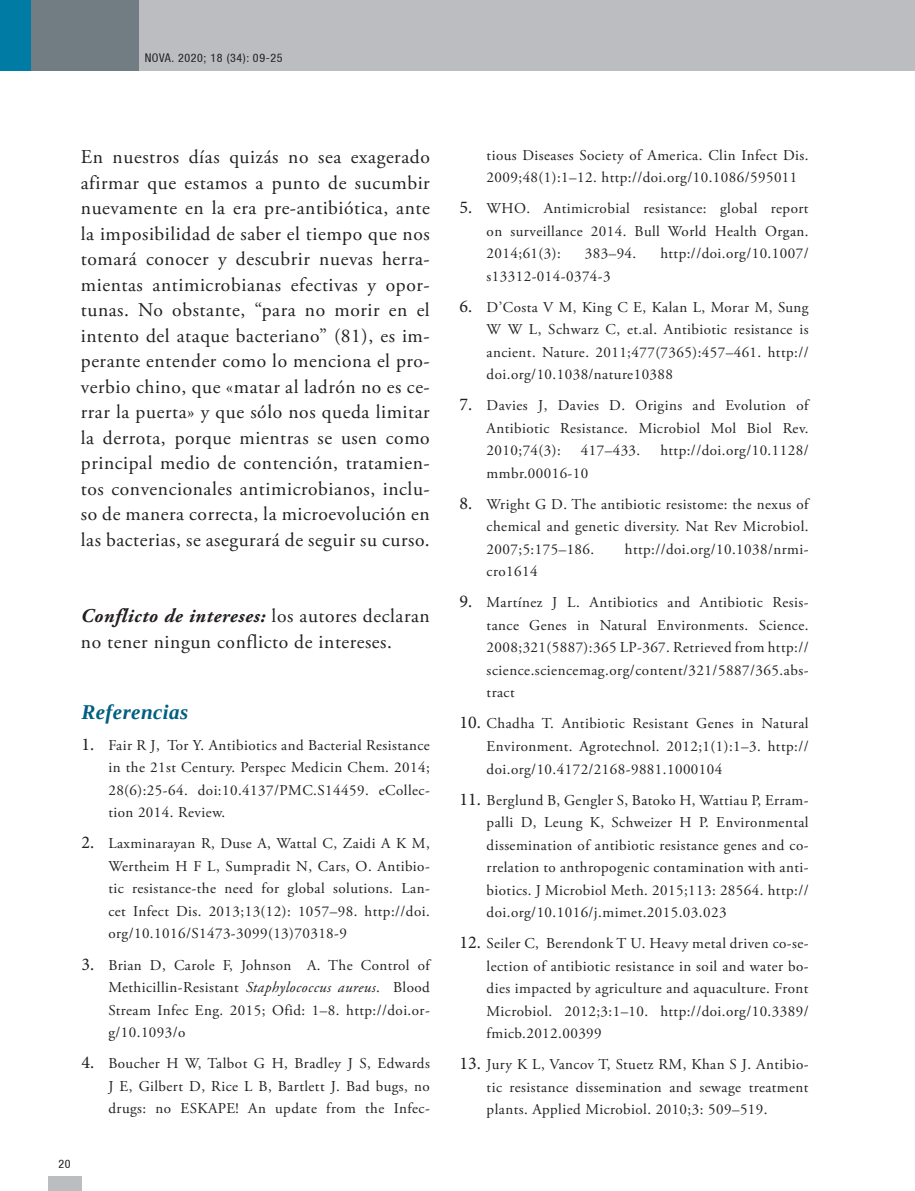
<style>
.page{position:relative;width:915px;height:1191px;background:#fff}
.page>*{position:absolute;margin:0;border:0;box-sizing:border-box;transform-origin:0 0}
.t1{font:italic 700 21px "Liberation Serif";letter-spacing:.02em;color:#005f80}
.t2{font:19.5px/25.5px "Adobe Garamond Pro";letter-spacing:.03em;color:#231f20;text-align:justify}
.t3{font:15px/22.5px "Adobe Garamond Pro";letter-spacing:.03em;color:#231f20;text-align:justify}
.t4{font:condensed 12px "Helvetica 57";letter-spacing:.05em;color:#231f20}
.s1{font-weight:700;font-style:italic}
.s2{font-family:"Minion Pro";font-size:18px}
.s3{font-style:italic}
</style>
<div class="page">
<div style="left:48px;top:1175px;width:33px;height:16px;background:#bcbdc0"></div>
<div style="left:0;top:0;width:914px;height:71px;background:#bcbdc0"></div>
<div style="left:0;top:0;width:138px;height:71px;background:#717d83"></div>
<div style="left:0;top:0;width:31px;height:71px;background:#007ca4"></div>
<p class="t4" style="left:145px;top:51px;width:139px">NOVA. 2020; 18 (34): 09-25</p>
<p class="t2" style="left:81px;top:145px;width:350px">En nuestros días quizás no sea exagerado afirmar que estamos a punto de sucumbir nuevamente en la era pre-antibiótica, ante la imposibilidad de saber el tiempo que nos tomará conocer y descubrir nuevas herra&shy;mientas antimicrobianas efectivas y opor&shy;tunas. No obstante, “para no morir en el intento del ataque bacteriano” (81), es im&shy;perante entender como lo menciona el pro&shy;verbio chino, que «matar al ladrón no es ce&shy;rrar la puerta» y que sólo nos queda limitar la derrota, porque mientras se usen como principal medio de contención, tratamien&shy;tos convencionales antimicrobianos, inclu&shy;so de manera correcta, la microevolución en las bacterias, se asegurará de seguir su curso.</p>
<p class="t2" style="left:81px;top:604px;width:350px"><span class="s1">Conflicto de intereses:</span> los autores declaran no tener ningun conflicto de intereses.</p>
<p class="t1" style="left:81px;top:698px;width:108px">Referencias</p>
<p class="t3" style="left:108px;top:734px;width:323px;text-indent:-27px"><span class="s2">1.</span> Fair R J, Tor Y. Antibiotics and Bacterial Resistance in the 21st Century. Perspec Medicin Chem. 2014; 28(6):25-64. doi:10.4137/PMC.S14459. eCollec&shy;tion 2014. Review.</p>
<p class="t3" style="left:108px;top:833px;width:323px;text-indent:-27px"><span class="s2">2.</span> Laxminarayan R, Duse A, Wattal C, Zaidi A K M, Wertheim H F L, Sumpradit N, Cars, O. Antibio&shy;tic resistance-the need for global solutions. Lan&shy;cet Infect Dis. 2013;13(12): 1057–98. http://doi. org/10.1016/S1473-3099(13)70318-9</p>
<p class="t3" style="left:108px;top:954px;width:323px;text-indent:-27px"><span class="s2">3.</span> Brian D, Carole F, Johnson A. The Control of Methicillin-Resistant <span class="s3">Staphylococcus aureus</span>. Blood Stream Infec Eng. 2015; Ofid: 1–8. http://doi.or&shy;g/10.1093/o</p>
<p class="t3" style="left:108px;top:1052px;width:323px;text-indent:-27px"><span class="s2">4.</span> Boucher H W, Talbot G H, Bradley J S, Edwards J E, Gilbert D, Rice L B, Bartlett J. Bad bugs, no drugs: no ESKAPE! An update from the Infec-</p>
<p class="t4" style="left:59px;top:1156px;width:14px">20</p>
<p class="t3" style="left:486px;top:144px;width:323px">tious Diseases Society of America. Clin Infect Dis.<br>2009;48(1):1–12. http://doi.org/10.1086/595011</p>
<p class="t3" style="left:486px;top:198px;width:323px;text-indent:-27px"><span class="s2">5.</span> WHO. Antimicrobial resistance: global report on surveillance 2014. Bull World Health Organ.<br>2014;61(3):</p>
<p class="t3" style="left:584px;top:243px;width:53px">383–94.</p>
<p class="t3" style="left:660px;top:243px;width:150px">http://doi.org/10.1007/</p>
<p class="t3" style="left:486px;top:265px;width:125px">s13312-014-0374-3</p>
<p class="t3" style="left:486px;top:296px;width:323px;text-indent:-27px"><span class="s2">6.</span> D’Costa V M, King C E, Kalan L, Morar M, Sung W W L, Schwarz C, et.al. Antibiotic resistance is ancient. Nature. 2011;477(7365):457–461. http:// doi.org/10.1038/nature10388</p>
<p class="t3" style="left:486px;top:395px;width:323px;text-indent:-27px"><span class="s2">7.</span> Davies J, Davies D. Origins and Evolution of Antibiotic Resistance. Microbiol Mol Biol Rev.<br>2010;74(3):</p>
<p class="t3" style="left:580px;top:440px;width:61px">417–433.</p>
<p class="t3" style="left:660px;top:440px;width:150px">http://doi.org/10.1128/</p>
<p class="t3" style="left:486px;top:462px;width:103px">mmbr.00016-10</p>
<p class="t3" style="left:486px;top:493px;width:323px;text-indent:-27px"><span class="s2">8.</span> Wright G D. The antibiotic resistome: the nexus of chemical and genetic diversity. Nat Rev Microbiol.<br>2007;5:175–186.</p>
<p class="t3" style="left:624px;top:538px;width:185px">http://doi.org/10.1038/nrmi-</p>
<p class="t3" style="left:486px;top:561px;width:52px">cro1614</p>
<p class="t3" style="left:486px;top:592px;width:323px;text-indent:-27px"><span class="s2">9.</span> Martínez J L. Antibiotics and Antibiotic Resis&shy;tance Genes in Natural Environments. Science.<br>2008;321(5887):365 LP-367. Retrieved from http:// science.sciencemag.org/content/321/5887/365.abs&shy;tract</p>
<p class="t3" style="left:486px;top:713px;width:323px;text-indent:-27px"><span class="s2">10.</span> Chadha T. Antibiotic Resistant Genes in Natural Environment. Agrotechnol. 2012;1(1):1–3. http:// doi.org/10.4172/2168-9881.1000104</p>
<p class="t3" style="left:486px;top:789px;width:323px;text-indent:-27px"><span class="s2">11.</span> Berglund B, Gengler S, Batoko H, Wattiau P, Erram&shy;palli D, Leung K, Schweizer H P. Environmental dissemination of antibiotic resistance genes and co&shy;rrelation to anthropogenic contamination with anti&shy;biotics. J Microbiol Meth. 2015;113: 28564. http:// doi.org/10.1016/j.mimet.2015.03.023</p>
<p class="t3" style="left:486px;top:932px;width:323px;text-indent:-27px"><span class="s2">12.</span> Seiler C, Berendonk T U. Heavy metal driven co-se&shy;lection of antibiotic resistance in soil and water bo&shy;dies impacted by agriculture and aquaculture. Front Microbiol. 2012;3:1–10. http://doi.org/10.3389/ fmicb.2012.00399</p>
<p class="t3" style="left:486px;top:1053px;width:323px;text-indent:-27px"><span class="s2">13.</span> Jury K L, Vancov T, Stuetz RM, Khan S J. Antibio&shy;tic resistance dissemination and sewage treatment plants. Applied Microbiol. 2010;3: 509–519.</p>
</div>
